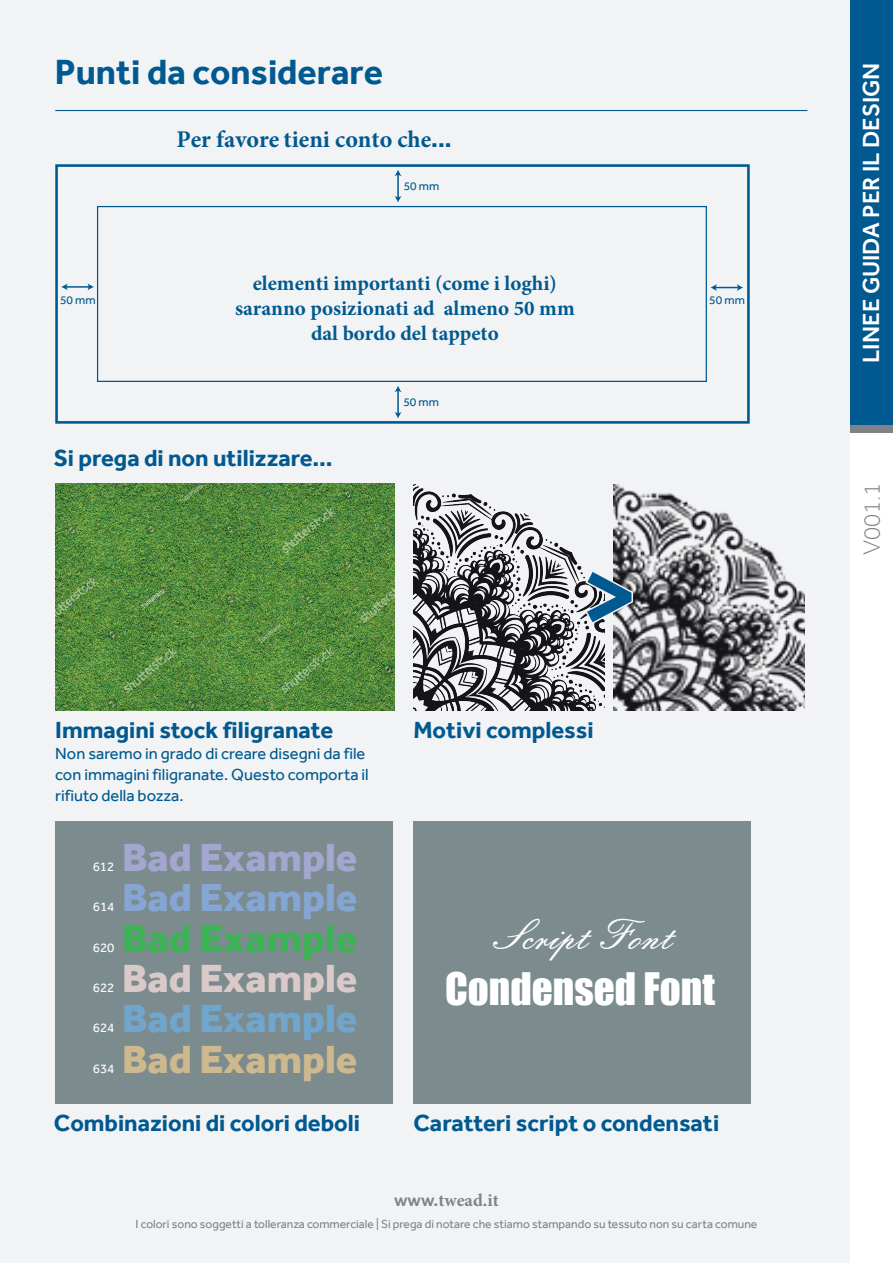
<style>
.page{position:relative;width:893px;height:1263px;background:#f2f3f4}
.page>*{position:absolute;margin:0;border:0;box-sizing:border-box;transform-origin:0 0}
.t1{font:41.1px "Impact";color:#fff}
.t2{font:41.1px "Embassy BT";color:#fff}
.t3{font:800 40.35px "Effra";color:#a3a6cf}
.t4{font:800 40.35px "Effra";color:#85a6d3}
.t5{font:800 40.35px "Effra";color:#3db256}
.t6{font:800 40.35px "Effra";color:#d9c9c8}
.t7{font:800 40.35px "Effra";color:#70a6cc}
.t8{font:800 40.35px "Effra";color:#ceb88d}
.t9{font:700 36px "Effra";color:#005990}
.t10{font:700 24px "Effra";color:#005990}
.t11{font:700 24px "Minion Pro";color:#005990}
.t12{font:500 24px "Effra";color:#fff}
.t13{font:300 24px "Effra";color:#808285}
.t14{font:700 21px/25.2px "Minion Pro";color:#005990;text-align:center}
.t15{font:700 18px "Minion Pro";color:#808285}
.t16{font:16.5px/21px "Effra";color:#005990}
.t17{font:13.2px "Effra";color:#fff}
.t18{font:12px "Effra";color:#808285}
.t19{font:12px "Effra";color:#005990}
.s1{font-family:"Effra"}
.s2{font-family:"Effra";font-weight:500}
</style>
<div class="page">
<div style="left:850px;top:0;width:43px;height:425px;background:#005990"></div>
<div style="left:850px;top:425px;width:43px;height:9px;background:#808285"></div>
<div style="left:850px;top:434px;width:43px;height:829px;background:#fff"></div>
<hr style="left:55px;top:110px;width:752px;height:1px;background:#005990">
<div style="left:55px;top:164px;width:695px;height:260px;border:3px solid #005990"></div>
<div style="left:97px;top:206px;width:610px;height:176px;border:1px solid #005990"></div>
<hr style="left:397px;top:174px;width:2px;height:24px;background:#005990">
<svg style="left:394px;top:196px;width:8px;height:6px"></svg>
<svg style="left:394px;top:170px;width:8px;height:6px"></svg>
<hr style="left:397px;top:390px;width:2px;height:24px;background:#005990">
<svg style="left:394px;top:412px;width:8px;height:6px"></svg>
<svg style="left:394px;top:386px;width:8px;height:6px"></svg>
<hr style="left:66px;top:286px;width:23px;height:2px;background:#005990">
<svg style="left:61px;top:283px;width:7px;height:7px"></svg>
<svg style="left:88px;top:283px;width:6px;height:7px"></svg>
<svg style="left:710px;top:284px;width:33px;height:7px"></svg>
<img style="left:55px;top:484px;width:339px;height:226px">
<img style="left:413px;top:485px;width:192px;height:225px">
<img style="left:613px;top:485px;width:192px;height:225px">
<svg style="left:584px;top:569px;width:50px;height:56px"></svg>
<div style="left:55px;top:821px;width:337px;height:283px;background:#7c8c8e"></div>
<div style="left:413px;top:821px;width:337px;height:283px;background:#7c8c8e"></div>
<h3 class="t9" style="left:55px;top:51px;width:329px">Punti da considerare</h3>
<p class="t11" style="left:176px;top:122px;width:277px">Per favore tieni conto che<span class="s1">...</span></p>
<p class="t19" style="left:404px;top:178px;width:37px">50 mm</p>
<p class="t14" style="left:235px;top:270px;width:341px">elementi importanti (come i loghi) saranno posizionati ad almeno 50 mm dal bordo del tappeto</p>
<p class="t19" style="left:60px;top:293px;width:37px">50 mm</p>
<p class="t19" style="left:709px;top:293px;width:37px">50 mm</p>
<p class="t10" style="left:54px;top:443px;width:281px">Si prega di non utilizzare...</p>
<p class="t19" style="left:403px;top:395px;width:37px">50 mm</p>
<p class="t10" style="left:55px;top:715px;width:279px">Immagini stock filigranate</p>
<p class="t10" style="left:413px;top:715px;width:182px">Motivi complessi</p>
<p class="t16" style="left:55px;top:743px;width:315px">Non saremo in grado di creare disegni da file con immagini filigranate. Questo comporta il rifiuto della bozza.</p>
<p class="t17" style="left:93px;top:859px;width:23px">612</p>
<p class="t17" style="left:93px;top:899px;width:23px">614</p>
<p class="t17" style="left:93px;top:939px;width:23px">620</p>
<p class="t17" style="left:93px;top:980px;width:23px">622</p>
<p class="t17" style="left:93px;top:1020px;width:23px">624</p>
<h2 class="t3" style="left:122px;top:833px;width:237px">Bad Example</h2>
<h2 class="t4" style="left:122px;top:874px;width:237px">Bad Example</h2>
<h2 class="t5" style="left:122px;top:914px;width:237px">Bad Example</h2>
<h2 class="t6" style="left:122px;top:954px;width:237px">Bad Example</h2>
<h2 class="t7" style="left:122px;top:995px;width:237px">Bad Example</h2>
<h2 class="t8" style="left:122px;top:1035px;width:237px">Bad Example</h2>
<p class="t10" style="left:54px;top:1108px;width:308px">Combinazioni di colori deboli</p>
<p class="t17" style="left:93px;top:1060px;width:23px">634</p>
<h1 class="t2" style="left:496px;top:909px;width:177px">Script Font</h1>
<h1 class="t1" style="left:445px;top:957px;width:271px">Condensed Font</h1>
<p class="t10" style="left:413px;top:1108px;width:307px">Caratteri script o condensati</p>
<p class="t15" style="left:394px;top:1187px;width:106px"><span class="s2">www.</span>twead.it</p>
<p class="t18" style="left:136px;top:1217px;width:623px">I colori sono soggetti a tolleranza commerciale | Si prega di notare che stiamo stampando su tessuto non su carta comune</p>
<p class="t12" style="left:857px;top:363px;width:302px;rotate:-90deg">LINEE GUIDA PER IL DESIGN</p>
<p class="t13" style="left:857px;top:555px;width:74px;rotate:-90deg">V001.1</p>
</div>
